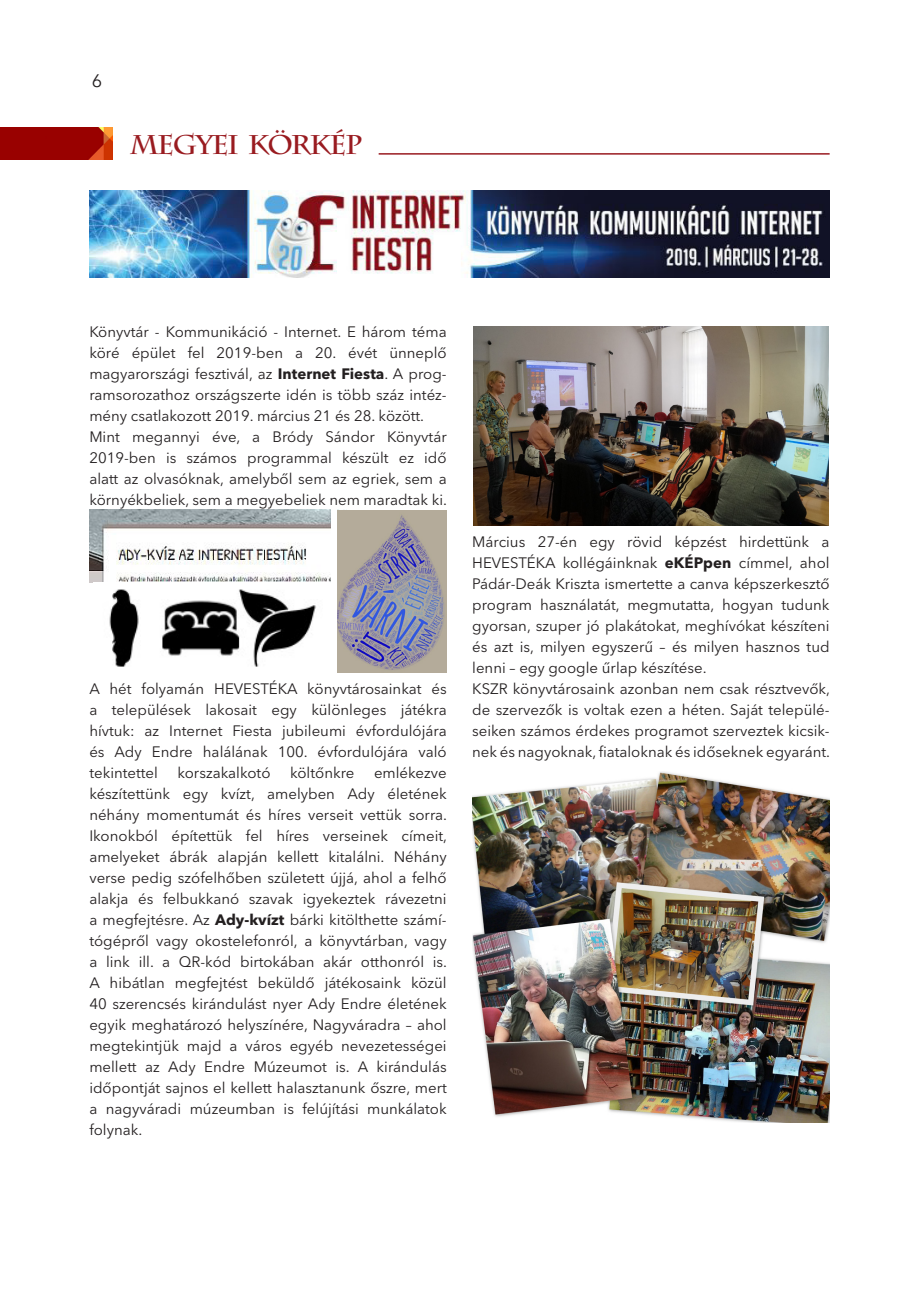
<style>
.page{position:relative;width:919px;height:1289px;background:#fff}
.page>*{position:absolute;margin:0;border:0;box-sizing:border-box;transform-origin:0 0}
.t1{font:700 27px "Charlemagne Std";letter-spacing:-.06em;color:#991b20}
.t2{font:18px "Avenir Next LT Pro";color:#231f20}
.t3{font:15px/21px "Avenir Next LT Pro";color:#231f20;text-align:justify}
.s1{font-weight:700}
</style>
<div class="page">
<img style="left:89px;top:190px;width:740px;height:87px">
<img style="left:89px;top:510px;width:242px;height:72px">
<img style="left:109px;top:589px;width:207px;height:78px">
<img style="left:337px;top:510px;width:109px;height:162px">
<img style="left:473px;top:326px;width:355px;height:199px">
<img style="left:472px;top:772px;width:357px;height:349px">
<img style="left:0;top:128px;width:113px;height:31px">
<hr style="left:378px;top:153px;width:451px;height:2px;background:#991b20">
<p class="t2" style="left:92px;top:70px;width:12px">6</p>
<p class="t1" style="left:130px;top:129px;width:234px">MEGYEI KÖRKÉP</p>
<p class="t3" style="left:89px;top:321px;width:359px">Könyvtár - Kommunikáció - Internet. E három téma köré épület fel 2019-ben a 20. évét ünneplő magyarországi fesztivál, az <span class="s1">Internet Fiesta</span>. A prog&shy;ramsorozathoz országszerte idén is több száz intéz&shy;mény csatlakozott 2019. március 21 és 28. között.</p>
<p class="t3" style="left:89px;top:426px;width:359px">Mint megannyi éve, a Bródy Sándor Könyvtár 2019-ben is számos programmal készült ez idő alatt az olvasóknak, amelyből sem az egriek, sem a környékbeliek, sem a megyebeliek nem maradtak ki.</p>
<p class="t3" style="left:89px;top:678px;width:359px">A hét folyamán HEVESTÉKA könyvtárosainkat és a települések lakosait egy különleges játékra hívtuk: az Internet Fiesta jubileumi évfordulójára és Ady Endre halálának 100. évfordulójára való tekintettel</p>
<p class="t3" style="left:89px;top:762px;width:359px;text-indent:284px">emlékezve készítettünk egy kvízt, amelyben Ady életének néhány momentumát és híres verseit vettük sorra.<br>Ikonokból építettük fel híres verseinek címeit, amelyeket ábrák alapján kellett kitalálni. Néhány verse pedig szófelhőben született újjá, ahol a felhő alakja és felbukkanó szavak igyekeztek rávezetni a megfejtésre. Az <span class="s1">Ady-kvízt</span> bárki kitölthette számí&shy;tógépről vagy okostelefonról, a könyvtárban, vagy a link ill. a QR-kód birtokában akár otthonról is.<br>A hibátlan megfejtést beküldő játékosaink közül 40 szerencsés kirándulást nyer Ady Endre életének egyik meghatározó helyszínére, Nagyváradra – ahol megtekintjük majd a város egyéb nevezetességei mellett az Ady Endre Múzeumot is. A kirándulás időpontját sajnos el kellett halasztanunk őszre, mert a nagyváradi múzeumban is felújítási munkálatok folynak.</p>
<p class="t3" style="left:177px;top:762px;width:95px">korszakalkotó</p>
<p class="t3" style="left:290px;top:762px;width:66px">költőnkre</p>
<p class="t3" style="left:472px;top:531px;width:359px">Március 27-én egy rövid képzést hirdettünk a HEVESTÉKA kollégáinknak <span class="s1">eKÉPpen</span> címmel, ahol Pádár-Deák Kriszta ismertette a canva képszerkesztő program használatát, megmutatta, hogyan tudunk gyorsan, szuper jó plakátokat, meghívókat készíteni és azt is, milyen egyszerű – és milyen hasznos tud lenni – egy google űrlap készítése.</p>
<p class="t3" style="left:472px;top:678px;width:359px">KSZR könyvtárosaink azonban nem csak résztvevők, de szervezők is voltak ezen a héten. Saját települé&shy;seiken számos érdekes programot szerveztek kicsik&shy;nek és nagyoknak, fiataloknak és időseknek egyaránt.</p>
</div>
